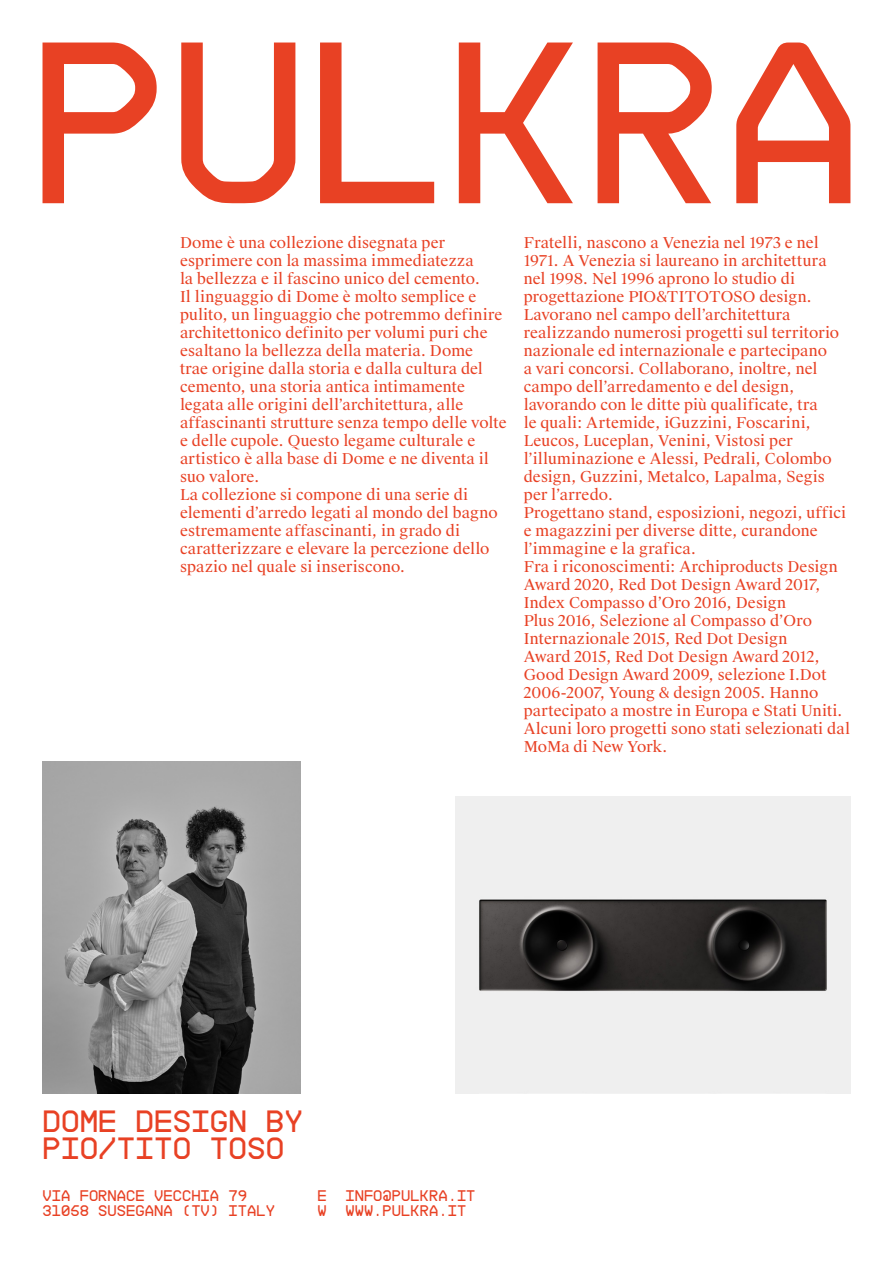
<style>
.page{position:relative;width:893px;height:1263px;background:#fff}
.page>*{position:absolute;margin:0;border:0;box-sizing:border-box;transform-origin:0 0}
.t1{font:30px "Pulkra Standard";color:#e84124}
.t2{font:15px/18px "Suisse Works";letter-spacing:.005em;color:#e84124}
.t3{font:15px/15px "Pulkra Standard";color:#e84124}
</style>
<div class="page">
<svg style="left:43px;top:43px;width:807px;height:160px"></svg>
<img style="left:43px;top:762px;width:257px;height:331px">
<img style="left:455px;top:797px;width:395px;height:296px">
<p class="t2" style="left:180px;top:234px;width:328px">Dome è una collezione disegnata per esprimere con la massima immediatezza<br>la bellezza e il fascino unico del cemento.<br>Il linguaggio di Dome è molto semplice e pulito, un linguaggio che potremmo definire architettonico definito per volumi puri che esaltano la bellezza della materia. Dome<br>trae origine dalla storia e dalla cultura del cemento, una storia antica intimamente legata alle origini dell’architettura, alle affascinanti strutture senza tempo delle volte e delle cupole. Questo legame culturale e artistico è alla base di Dome e ne diventa il suo valore.</p>
<p class="t2" style="left:180px;top:486px;width:319px">La collezione si compone di una serie di elementi d’arredo legati al mondo del bagno estremamente affascinanti, in grado di caratterizzare e elevare la percezione dello spazio nel quale si inseriscono.</p>
<p class="t2" style="left:524px;top:234px;width:317px">Fratelli, nascono a Venezia nel 1973 e nel 1971. A Venezia si laureano in architettura nel 1998. Nel 1996 aprono lo studio di progettazione PIO&amp;TITOTOSO design.<br>Lavorano nel campo dell’architettura realizzando numerosi progetti sul territorio nazionale ed internazionale e partecipano<br>a vari concorsi. Collaborano, inoltre, nel campo dell’arredamento e del design, lavorando con le ditte più qualificate, tra<br>le quali: Artemide, iGuzzini, Foscarini, Leucos, Luceplan, Venini, Vistosi per l’illuminazione e Alessi, Pedrali, Colombo design, Guzzini, Metalco, Lapalma, Segis per l’arredo.</p>
<p class="t2" style="left:524px;top:504px;width:324px">Progettano stand, esposizioni, negozi, uffici e magazzini per diverse ditte, curandone l’immagine e la grafica.</p>
<p class="t2" style="left:524px;top:558px;width:328px">Fra i riconoscimenti: Archiproducts Design Award 2020, Red Dot Design Award 2017, Index Compasso d’Oro 2016, Design<br>Plus 2016, Selezione al Compasso d’Oro Internazionale 2015, Red Dot Design<br>Award 2015, Red Dot Design Award 2012, Good Design Award 2009, selezione I.Dot 2006-2007, Young &amp; design 2005. Hanno partecipato a mostre in Europa e Stati Uniti.<br>Alcuni loro progetti sono stati selezionati dal MoMa di New York.</p>
<p class="t1" style="left:43px;top:1101px;width:262px">DOME DESIGN BY</p>
<p class="t1" style="left:43px;top:1128px;width:243px">PIO/TITO TOSO</p>
<p class="t3" style="left:43px;top:1189px;width:234px">VIA FORNACE VECCHIA 79<br>31058 SUSEGANA (TV) ITALY</p>
<p class="t3" style="left:317px;top:1189px;width:9px">E</p>
<p class="t3" style="left:317px;top:1189px;width:158px;text-indent:28px">INFO@PULKRA.IT<br>W WWW.PULKRA.IT</p>
</div>
